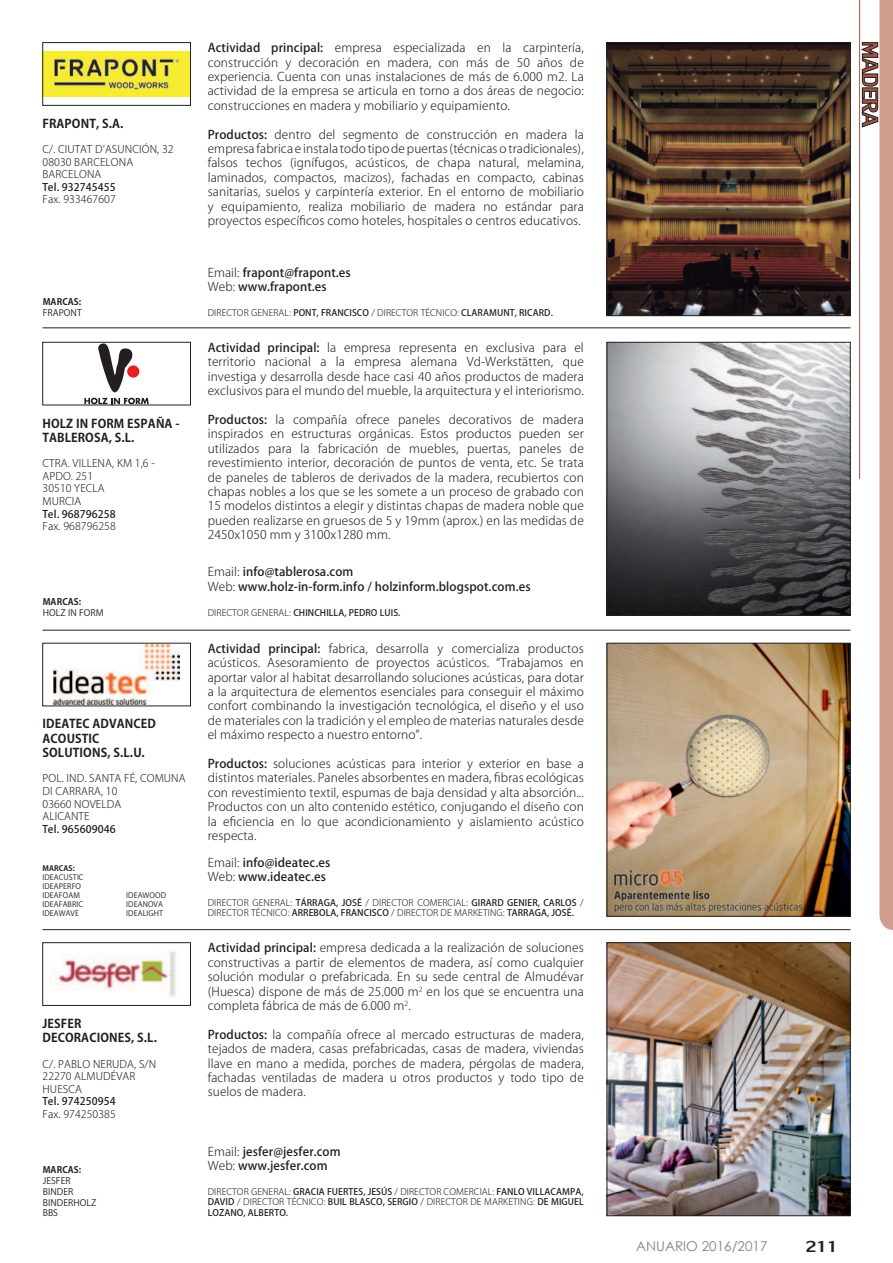
<style>
.page{position:relative;width:893px;height:1263px;background:#fff}
.page>*{position:absolute;margin:0;border:0;box-sizing:border-box;transform-origin:0 0}
.t1{font:24px "Lily UPC";color:#231f20}
.t2{font:13.5px "Century Gothic";color:#7b8387}
.t3{font:300 12px/14.4px "Koz Go Pro";letter-spacing:.01em;color:#231f20;text-align:justify}
.t4{font:500 12px/14.4px "Koz Go Pro";letter-spacing:.01em;color:#231f20}
.t5{font:700 12px/14.4px "Koz Go Pro";letter-spacing:.01em;color:#231f20}
.t6{font:300 10.5px/12.6px "Koz Go Pro";letter-spacing:.01em;color:#231f20}
.t7{font:500 10.5px "Koz Go Pro";letter-spacing:.01em;color:#231f20}
.t8{font:300 9px/10.5px "Koz Go Pro";letter-spacing:.01em;color:#231f20}
.t9{font:500 9px/10.5px "Koz Go Pro";letter-spacing:.01em;color:#231f20;text-align:justify}
.t10{font:9px/10.8px "Koz Go Pro";letter-spacing:.01em;color:#231f20}
.t11{font:700 9px "Koz Go Pro";letter-spacing:.01em;color:#231f20}
.t12{font:7.5px/9px "Koz Go Pro";letter-spacing:.01em;color:#231f20}
.t13{font:700 7.5px "Koz Go Pro";letter-spacing:.01em;color:#231f20}
.s1{font-weight:500}
.s2{font-weight:300}
</style>
<div class="page">
<svg style="left:862px;top:0;width:31px;height:930px"></svg>
<hr style="left:859px;top:0;width:1px;height:479px;background:#a25641">
<hr style="left:43px;top:327px;width:807px;height:1px;background:#231f20">
<hr style="left:43px;top:630px;width:807px;height:1px;background:#231f20">
<hr style="left:43px;top:929px;width:807px;height:1px;background:#231f20">
<img style="left:609px;top:44px;width:239px;height:270px">
<div style="left:607px;top:42px;width:243px;height:274px;border:1px solid #231f20"></div>
<img style="left:45px;top:52px;width:144px;height:44px">
<div style="left:43px;top:42px;width:148px;height:64px;border:1px solid #231f20"></div>
<img style="left:609px;top:344px;width:239px;height:269px">
<div style="left:607px;top:342px;width:243px;height:273px;border:1px solid #231f20"></div>
<svg style="left:84px;top:344px;width:65px;height:59px"></svg>
<div style="left:43px;top:342px;width:148px;height:63px;border:1px solid #231f20"></div>
<img style="left:609px;top:944px;width:239px;height:270px">
<div style="left:607px;top:942px;width:243px;height:274px;border:1px solid #231f20"></div>
<img style="left:55px;top:950px;width:121px;height:47px">
<div style="left:43px;top:942px;width:148px;height:63px;border:1px solid #231f20"></div>
<img style="left:609px;top:645px;width:239px;height:269px">
<div style="left:607px;top:643px;width:243px;height:273px;border:1px solid #231f20"></div>
<img style="left:54px;top:645px;width:126px;height:59px">
<p class="t5" style="left:43px;top:117px;width:82px">FRAPONT, S.A.</p>
<p class="t6" style="left:43px;top:143px;width:133px">C/. CIUTAT D’ASUNCIÓN, 32<br>08030 BARCELONA<br>BARCELONA</p>
<p class="t7" style="left:43px;top:180px;width:75px">Tel. 932745455</p>
<p class="t6" style="left:43px;top:193px;width:75px">Fax. 933467607</p>
<p class="t11" style="left:43px;top:296px;width:40px">MARCAS:</p>
<p class="t10" style="left:43px;top:308px;width:41px">FRAPONT</p>
<p class="t5" style="left:43px;top:417px;width:139px">HOLZ IN FORM ESPAÑA -<br>TABLEROSA, S.L.</p>
<p class="t6" style="left:43px;top:457px;width:114px">CTRA. VILLENA, KM 1,6 -<br>APDO. 251<br>30510 YECLA<br>MURCIA</p>
<p class="t7" style="left:43px;top:507px;width:75px">Tel. 968796258</p>
<p class="t6" style="left:43px;top:520px;width:75px">Fax. 968796258</p>
<p class="t11" style="left:43px;top:596px;width:40px">MARCAS:</p>
<p class="t10" style="left:43px;top:607px;width:62px">HOLZ IN FORM</p>
<p class="t5" style="left:43px;top:717px;width:115px">IDEATEC ADVANCED<br>ACOUSTIC<br>SOLUTIONS, S.L.U.</p>
<p class="t6" style="left:43px;top:772px;width:145px">POL. IND. SANTA FÉ, COMUNA<br>DI CARRARA, 10<br>03660 NOVELDA<br>ALICANTE</p>
<p class="t7" style="left:43px;top:822px;width:75px">Tel. 965609046</p>
<p class="t13" style="left:43px;top:864px;width:34px">MARCAS:</p>
<p class="t12" style="left:43px;top:873px;width:43px">IDEACUSTIC<br>IDEAPERFO<br>IDEAFOAM<br>IDEAFABRIC<br>IDEAWAVE</p>
<p class="t12" style="left:126px;top:891px;width:41px">IDEAWOOD<br>IDEANOVA<br>IDEALIGHT</p>
<p class="t5" style="left:43px;top:1017px;width:116px">JESFER<br>DECORACIONES, S.L.</p>
<p class="t6" style="left:43px;top:1057px;width:115px">C/. PABLO NERUDA, S/N<br>22270 ALMUDÉVAR<br>HUESCA</p>
<p class="t7" style="left:43px;top:1095px;width:75px">Tel. 974250954</p>
<p class="t6" style="left:43px;top:1108px;width:75px">Fax. 974250385</p>
<p class="t11" style="left:43px;top:1164px;width:40px">MARCAS:</p>
<p class="t10" style="left:43px;top:1175px;width:55px">JESFER<br>BINDER<br>BINDERHOLZ<br>BBS</p>
<p class="t3" style="left:208px;top:41px;width:378px"><span class="s1">Actividad principal:</span> empresa especializada en la carpintería, construcción y decoración en madera, con más de 50 años de experiencia. Cuenta con unas instalaciones de más de 6.000 m2. La actividad de la empresa se articula en torno a dos áreas de negocio: construcciones en madera y mobiliario y equipamiento.</p>
<p class="t3" style="left:208px;top:127px;width:378px"><span class="s1">Productos:</span> dentro del segmento de construcción en madera la empresa fabrica e instala todo tipo de puertas (técnicas o tradicionales), falsos techos (ignífugos, acústicos, de chapa natural, melamina, laminados, compactos, macizos), fachadas en compacto, cabinas sanitarias, suelos y carpintería exterior. En el entorno de mobiliario y equipamiento, realiza mobiliario de madera no estándar para proyectos especí昀椀cos como hoteles, hospitales o centros educativos.</p>
<p class="t4" style="left:208px;top:266px;width:145px"><span class="s2">Email:</span> frapont@frapont.es<br><span class="s2">Web:</span> www.frapont.es</p>
<p class="t8" style="left:208px;top:307px;width:347px">DIRECTOR GENERAL: <span class="s1">PONT, FRANCISCO</span> / DIRECTOR TÉCNICO: <span class="s1">CLARAMUNT, RICARD.</span></p>
<p class="t3" style="left:208px;top:340px;width:378px"><span class="s1">Actividad principal:</span> la empresa representa en exclusiva para el territorio nacional a la empresa alemana Vd-Werkstätten, que investiga y desarrolla desde hace casi 40 años productos de madera exclusivos para el mundo del mueble, la arquitectura y el interiorismo.</p>
<p class="t3" style="left:208px;top:412px;width:378px"><span class="s1">Productos:</span> la compañía ofrece paneles decorativos de madera inspirados en estructuras orgánicas. Estos productos pueden ser utilizados para la fabricación de muebles, puertas, paneles de revestimiento interior, decoración de puntos de venta, etc. Se trata de paneles de tableros de derivados de la madera, recubiertos con chapas nobles a los que se les somete a un proceso de grabado con 15 modelos distintos a elegir y distintas chapas de madera noble que pueden realizarse en gruesos de 5 y 19mm (aprox.) en las medidas de 2450x1050 mm y 3100x1280 mm.</p>
<p class="t4" style="left:208px;top:565px;width:324px"><span class="s2">Email:</span> info@tablerosa.com<br><span class="s2">Web:</span> www.holz-in-form.info / holzinform.blogspot.com.es</p>
<p class="t9" style="left:208px;top:607px;width:194px"><span class="s2">DIRECTOR GENERAL:</span> CHINCHILLA, PEDRO LUIS.</p>
<p class="t3" style="left:208px;top:641px;width:378px"><span class="s1">Actividad principal:</span> fabrica, desarrolla y comercializa productos acústicos. Asesoramiento de proyectos acústicos. “Trabajamos en aportar valor al habitat desarrollando soluciones acústicas, para dotar a la arquitectura de elementos esenciales para conseguir el máximo confort combinando la investigación tecnológica, el diseño y el uso de materiales con la tradición y el empleo de materias naturales desde el máximo respecto a nuestro entorno”.</p>
<p class="t3" style="left:208px;top:756px;width:378px"><span class="s1">Productos:</span> soluciones acústicas para interior y exterior en base a distintos materiales. Paneles absorbentes en madera, 昀椀bras ecológicas con revestimiento textil, espumas de baja densidad y alta absorción...<br>Productos con un alto contenido estético, conjugando el diseño con la e昀椀ciencia en lo que acondicionamiento y aislamiento acústico respecta.</p>
<p class="t4" style="left:208px;top:856px;width:124px"><span class="s2">Email:</span> info@ideatec.es<br><span class="s2">Web:</span> www.ideatec.es</p>
<p class="t8" style="left:208px;top:897px;width:378px">DIRECTOR GENERAL: <span class="s1">TÁRRAGA, JOSÉ</span> / DIRECTOR COMERCIAL: <span class="s1">GIRARD GENIER, CARLOS</span> /<br>DIRECTOR TÉCNICO: <span class="s1">ARREBOLA, FRANCISCO</span> / DIRECTOR DE MARKETING: <span class="s1">TARRAGA, JOSÉ.</span></p>
<p class="t3" style="left:208px;top:941px;width:378px"><span class="s1">Actividad principal:</span> empresa dedicada a la realización de soluciones constructivas a partir de elementos de madera, así como cualquier solución modular o prefabricada. En su sede central de Almudévar (Huesca) dispone de más de 25.000 m<sup>2</sup> en los que se encuentra una completa fábrica de más de 6.000 m<sup>2</sup>.</p>
<p class="t3" style="left:208px;top:1027px;width:378px"><span class="s1">Productos:</span> la compañía ofrece al mercado estructuras de madera, tejados de madera, casas prefabricadas, casas de madera, viviendas llave en mano a medida, porches de madera, pérgolas de madera, fachadas ventiladas de madera u otros productos y todo tipo de suelos de madera.</p>
<p class="t4" style="left:208px;top:1144px;width:134px"><span class="s2">Email:</span> jesfer@jesfer.com<br><span class="s2">Web:</span> www.jesfer.com</p>
<p class="t9" style="left:208px;top:1187px;width:378px"><span class="s2">DIRECTOR GENERAL:</span> GRACIA FUERTES, JESÚS <span class="s2">/ DIRECTOR COMERCIAL:</span> FANLO VILLACAMPA, DAVID <span class="s2">/ DIRECTOR TÉCNICO:</span> BUIL BLASCO, SERGIO <span class="s2">/ DIRECTOR DE MARKETING:</span> DE MIGUEL LOZANO, ALBERTO.</p>
<p class="t2" style="left:636px;top:1241px;width:133px">ANUARIO 2016/2017</p>
<h1 class="t1" style="left:806px;top:1229px;width:34px">211</h1>
</div>
